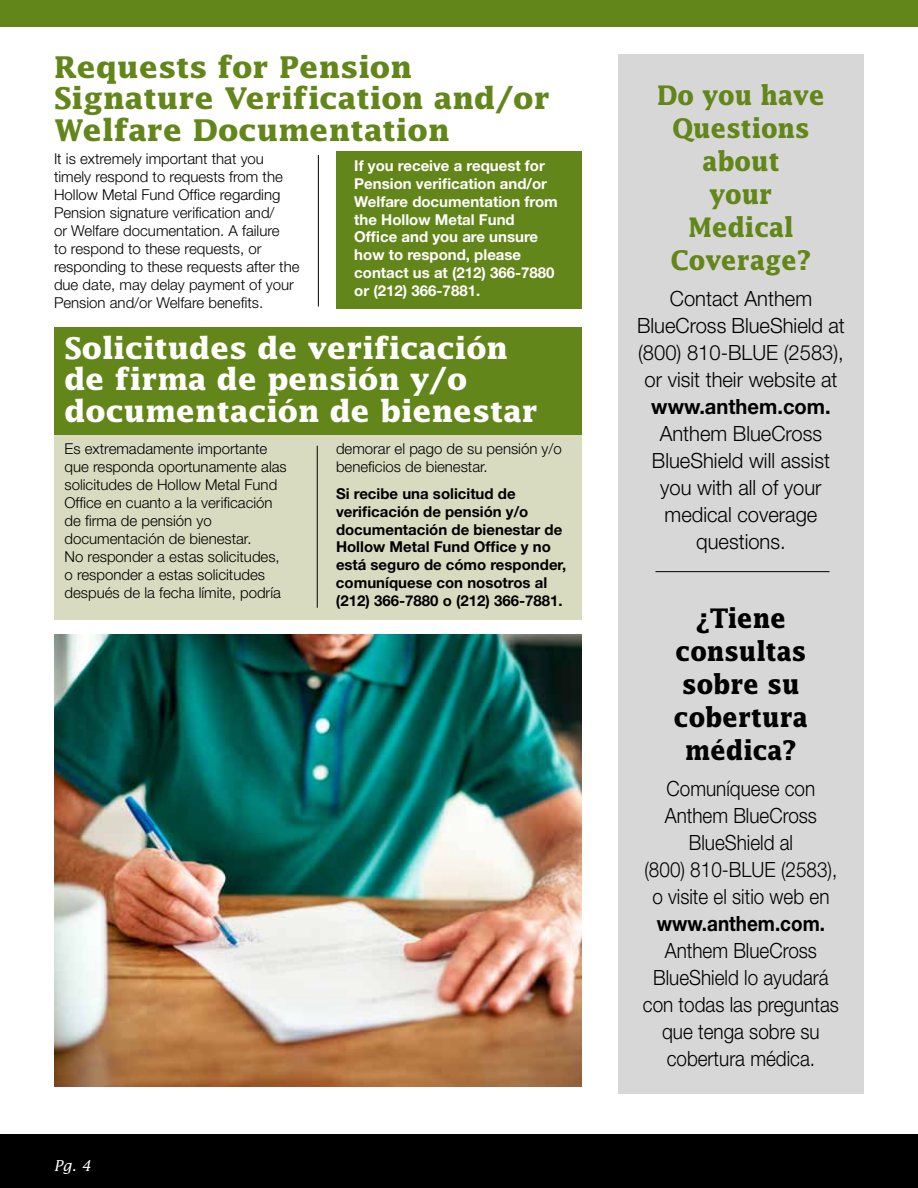
<style>
.page{position:relative;width:918px;height:1188px;background:#fff}
.page>*{position:absolute;margin:0;border:0;box-sizing:border-box;transform-origin:0 0}
.t1{font:700 30px/31.5px "Lucida";color:#fff}
.t2{font:700 30px/31.5px "Lucida";color:#63861a}
.t3{font:700 27px/33px "Lucida";color:#63861a;text-align:center;scale:.9 1}
.t4{font:700 27px/33px "Lucida";color:#000;text-align:center;scale:.9 1}
.t5{font:300 21px/27px "Helvetica Neue";color:#000;text-align:center;scale:.9 1}
.t6{font:300 21px/27px "Helvetica Neue";color:#000;text-align:center;scale:.96 1}
.t7{font:700 21px "Helvetica Neue";color:#000;scale:.96 1}
.t8{font:700 21px "Helvetica Neue";color:#000;scale:.9 1}
.t9{font:300 15px/18px "Helvetica Neue";color:#000}
.t10{font:700 15px/17.9px "Helvetica Neue";color:#000}
.t11{font:700 15px/17.9px "Helvetica Neue";color:#fff}
.t12{font:italic 15px "Lucida";color:#fff}
</style>
<div class="page">
<div style="left:0;top:0;width:918px;height:27px;background:#63861a"></div>
<div style="left:0;top:1135px;width:918px;height:53px;background:#000"></div>
<div style="left:336px;top:152px;width:246px;height:157px;background:#63861a"></div>
<div style="left:54px;top:434px;width:528px;height:186px;background:#d9dbc0"></div>
<div style="left:54px;top:327px;width:528px;height:108px;background:#63861a"></div>
<hr style="left:317px;top:446px;width:1px;height:162px;background:#000">
<hr style="left:318px;top:155px;width:1px;height:151px;background:#000">
<div style="left:618px;top:54px;width:246px;height:1040px;background:#d7d7d7"></div>
<hr style="left:655px;top:571px;width:174px;height:1px;background:#000">
<img style="left:54px;top:634px;width:528px;height:453px">
<h1 class="t2" style="left:54px;top:51px;width:498px">Requests for Pension<br>Signature Verification and/or<br>Welfare Documentation</h1>
<p class="t9" style="left:54px;top:149px;width:247px">It is extremely important that you timely respond to requests from the Hollow Metal Fund Office regarding Pension signature verification and/<br>or Welfare documentation. A failure<br>to respond to these requests, or responding to these requests after the due date, may delay payment of your Pension and/or Welfare benefits.</p>
<p class="t11" style="left:354px;top:156px;width:205px">If you receive a request for<br>Pension verification and/or<br>Welfare documentation from the Hollow Metal Fund<br>Office and you are unsure how to respond, please contact us at (212) 366-7880 or (212) 366-7881.</p>
<h1 class="t1" style="left:64px;top:331px;width:475px">Solicitudes de verificación de firma de pensión y/o documentación de bienestar</h1>
<p class="t9" style="left:64px;top:439px;width:224px">Es extremadamente importante que responda oportunamente alas solicitudes de Hollow Metal Fund<br>Office en cuanto a la verificación de firma de pensión yo documentación de bienestar.<br>No responder a estas solicitudes, o responder a estas solicitudes después de la fecha límite, podría</p>
<p class="t9" style="left:336px;top:439px;width:227px">demorar el pago de su pensión y/o beneficios de bienestar.</p>
<p class="t10" style="left:336px;top:484px;width:232px">Si recibe una solicitud de verificación de pensión y/o documentación de bienestar de<br>Hollow Metal Fund Office y no está seguro de cómo responder, comuníquese con nosotros al (212) 366-7880 o (212) 366-7881.</p>
<p class="t12" style="left:54px;top:1157px;width:38px">Pg. 4</p>
<h2 class="t3" style="left:657px;top:78px;width:188px">Do you have<br>Questions about<br>your<br>Medical<br>Coverage?</h2>
<h3 class="t6" style="left:637px;top:285px;width:218px">Contact Anthem<br>BlueCross BlueShield at (800) 810-BLUE (2583), or visit their website at</h3>
<h3 class="t7" style="left:651px;top:394px;width:188px">www.anthem.com.</h3>
<h3 class="t6" style="left:652px;top:420px;width:187px">Anthem BlueCross<br>BlueShield will assist you with all of your medical coverage questions.</h3>
<h2 class="t4" style="left:674px;top:601px;width:150px">¿Tiene consultas sobre su cobertura médica?</h2>
<h3 class="t5" style="left:644px;top:774px;width:216px">Comuníquese con<br>Anthem BlueCross<br>BlueShield al<br>(800) 810-BLUE (2583), o visite el sitio web en</h3>
<h3 class="t8" style="left:657px;top:910px;width:188px">www.anthem.com.</h3>
<h3 class="t5" style="left:643px;top:936px;width:219px">Anthem BlueCross<br>BlueShield lo ayudará con todas las preguntas que tenga sobre su cobertura médica.</h3>
</div>
